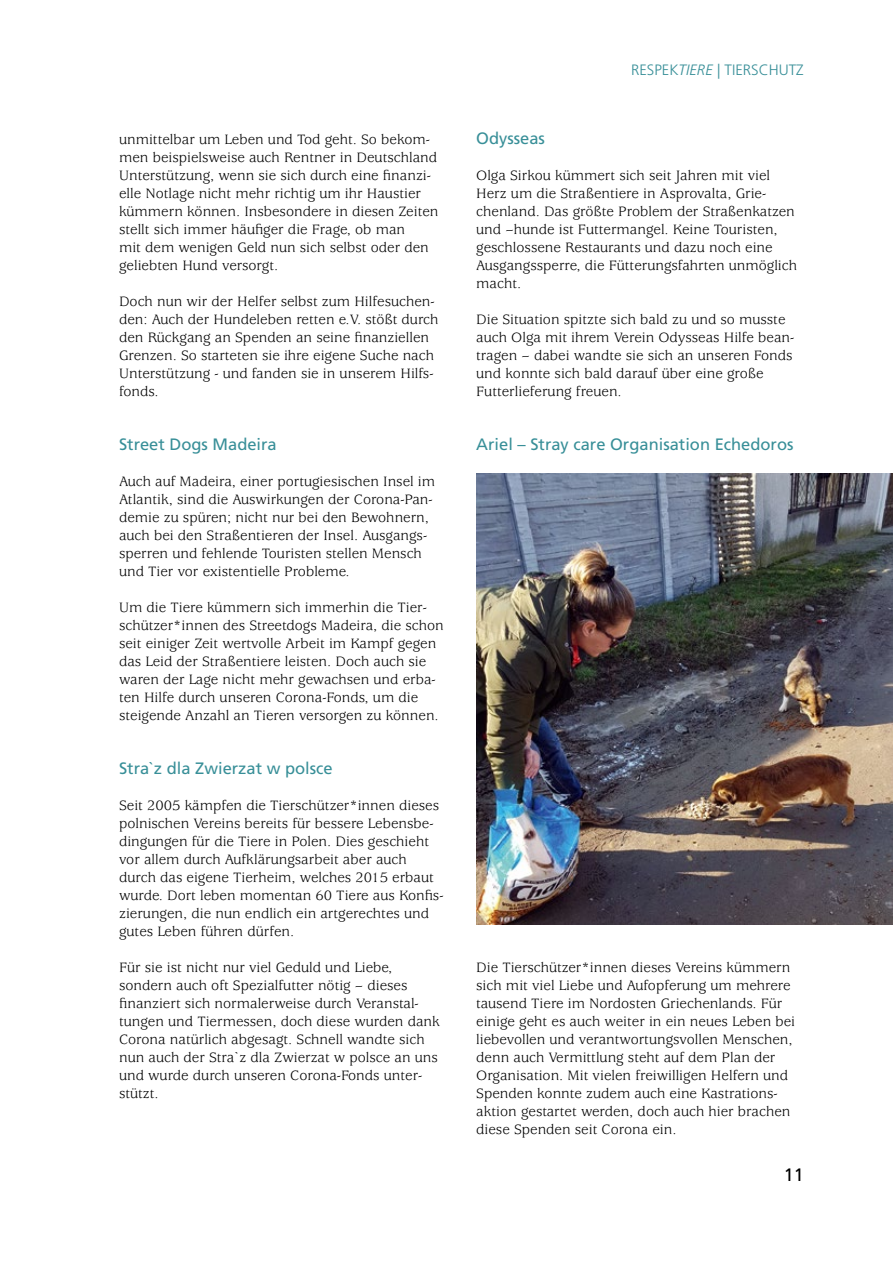
<style>
.page{position:relative;width:893px;height:1263px;background:#fff}
.page>*{position:absolute;margin:0;border:0;box-sizing:border-box;transform-origin:0 0}
.t1{font:18px "Frutiger LT Pro";color:#000}
.t2{font:16.5px "Frutiger LT Pro";color:#388f98}
.t3{font:15px/18px "Usherwood Std";color:#000}
.t4{font:300 15px "Frutiger LT Pro";color:#388f98}
.s1{font-style:italic}
</style>
<div class="page">
<img style="left:476px;top:473px;width:417px;height:451px">
<p class="t3" style="left:119px;top:131px;width:321px">unmittelbar um Leben und Tod geht. So bekom&shy;men beispielsweise auch Rentner in Deutschland Unterstützung, wenn sie sich durch eine finanzi&shy;elle Notlage nicht mehr richtig um ihr Haustier kümmern können. Insbesondere in diesen Zeiten stellt sich immer häufiger die Frage, ob man<br>mit dem wenigen Geld nun sich selbst oder den geliebten Hund versorgt.</p>
<p class="t3" style="left:119px;top:293px;width:321px">Doch nun wir der Helfer selbst zum Hilfesuchen&shy;den: Auch der Hundeleben retten e.V. stößt durch den Rückgang an Spenden an seine finanziellen Grenzen. So starteten sie ihre eigene Suche nach Unterstützung - und fanden sie in unserem Hilfs&shy;fonds.</p>
<p class="t2" style="left:119px;top:435px;width:159px">Street Dogs Madeira</p>
<p class="t3" style="left:119px;top:473px;width:318px">Auch auf Madeira, einer portugiesischen Insel im Atlantik, sind die Auswirkungen der Corona-Pan&shy;demie zu spüren; nicht nur bei den Bewohnern, auch bei den Straßentieren der Insel. Ausgangs&shy;sperren und fehlende Touristen stellen Mensch und Tier vor existentielle Probleme.</p>
<p class="t3" style="left:119px;top:599px;width:326px">Um die Tiere kümmern sich immerhin die Tier&shy;schützer*innen des Streetdogs Madeira, die schon seit einiger Zeit wertvolle Arbeit im Kampf gegen das Leid der Straßentiere leisten. Doch auch sie waren der Lage nicht mehr gewachsen und erba&shy;ten Hilfe durch unseren Corona-Fonds, um die steigende Anzahl an Tieren versorgen zu können.</p>
<p class="t2" style="left:119px;top:759px;width:215px">Stra`z dla Zwierzat w polsce</p>
<p class="t3" style="left:119px;top:797px;width:326px">Seit 2005 kämpfen die Tierschützer*innen dieses polnischen Vereins bereits für bessere Lebensbe&shy;dingungen für die Tiere in Polen. Dies geschieht vor allem durch Aufklärungsarbeit aber auch durch das eigene Tierheim, welches 2015 erbaut wurde. Dort leben momentan 60 Tiere aus Konfis&shy;zierungen, die nun endlich ein artgerechtes und gutes Leben führen dürfen.</p>
<p class="t3" style="left:119px;top:959px;width:322px">Für sie ist nicht nur viel Geduld und Liebe, sondern auch oft Spezialfutter nötig – dieses finanziert sich normalerweise durch Veranstal&shy;tungen und Tiermessen, doch diese wurden dank Corona natürlich abgesagt. Schnell wandte sich nun auch der Stra`z dla Zwierzat w polsce an uns und wurde durch unseren Corona-Fonds unter&shy;stützt.</p>
<p class="t4" style="left:631px;top:61px;width:174px">RESPEK<span class="s1">TIERE</span> | TIERSCHUTZ</p>
<p class="t2" style="left:476px;top:129px;width:70px">Odysseas</p>
<p class="t3" style="left:476px;top:167px;width:322px">Olga Sirkou kümmert sich seit Jahren mit viel Herz um die Straßentiere in Asprovalta, Grie&shy;chenland. Das größte Problem der Straßenkatzen und –hunde ist Futtermangel. Keine Touristen, geschlossene Restaurants und dazu noch eine Ausgangssperre, die Fütterungsfahrten unmöglich macht.</p>
<p class="t3" style="left:476px;top:311px;width:320px">Die Situation spitzte sich bald zu und so musste auch Olga mit ihrem Verein Odysseas Hilfe bean&shy;tragen – dabei wandte sie sich an unseren Fonds und konnte sich bald darauf über eine große Futterlieferung freuen.</p>
<p class="t2" style="left:476px;top:435px;width:319px">Ariel – Stray care Organisation Echedoros</p>
<p class="t3" style="left:476px;top:959px;width:320px">Die Tierschützer*innen dieses Vereins kümmern sich mit viel Liebe und Aufopferung um mehrere tausend Tiere im Nordosten Griechenlands. Für einige geht es auch weiter in ein neues Leben bei liebevollen und verantwortungsvollen Menschen, denn auch Vermittlung steht auf dem Plan der Organisation. Mit vielen freiwilligen Helfern und Spenden konnte zudem auch eine Kastrations&shy;aktion gestartet werden, doch auch hier brachen diese Spenden seit Corona ein.</p>
<p class="t1" style="left:784px;top:1164px;width:22px">11</p>
</div>
